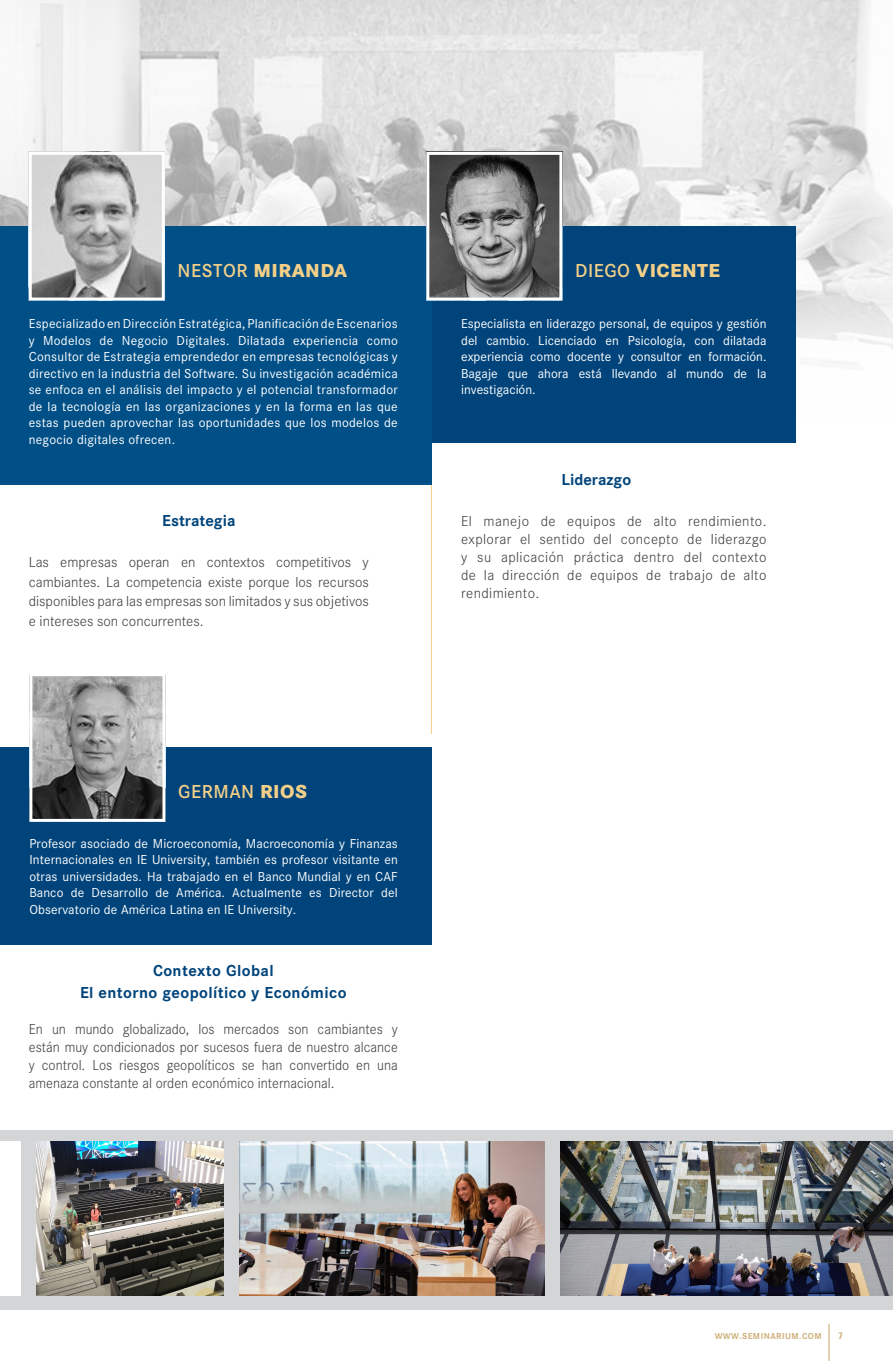
<style>
.page{position:relative;width:893px;height:1361px;background:#fff}
.page>*{position:absolute;margin:0;border:0;box-sizing:border-box;transform-origin:0 0}
.t1{font:800 19.5px "Corporate S";letter-spacing:.025em;color:#f4cf88}
.t2{font:600 19.5px "Corporate S";letter-spacing:.025em;color:#f4cf88}
.t3{font:700 16.5px "Corporate S";letter-spacing:.025em;color:#00447b}
.t4{font:700 16.5px "Corporate S";color:#00447b}
.t5{font:300 15px/18px "Corporate S";color:#3e3e3f;text-align:justify}
.t6{font:300 15px/18px "Corporate S";color:#3e3e3f;text-align:justify;scale:.96 1}
.t7{font:13.5px/16.5px "Corporate S";letter-spacing:.005em;color:#fff;text-align:justify}
.t8{font:700 condensed 9.45px "Univers LT Std";color:#ceb077}
.t9{font:700 9px "Corporate S";letter-spacing:.05em;color:#ceb077}
.s1{font-weight:600}
.s2{font-weight:800}
</style>
<div class="page">
<img style="left:0;top:0;width:870px;height:165px">
<svg style="left:0;top:165px;width:886px;height:36px"></svg>
<svg style="left:0;top:201px;width:893px;height:218px"></svg>
<div style="left:0;top:747px;width:432px;height:197px;background:#00447b"></div>
<div style="left:0;top:1130px;width:893px;height:180px;background:#d4d5d7"></div>
<img style="left:33px;top:677px;width:128px;height:141px">
<div style="left:29px;top:673px;width:136px;height:149px;border:3px solid #fff"></div>
<hr style="left:828px;top:1323px;width:1px;height:38px;background:#ceb077">
<img style="left:239px;top:1142px;width:305px;height:154px">
<img style="left:560px;top:1142px;width:333px;height:154px">
<img style="left:36px;top:1142px;width:187px;height:154px">
<div style="left:0;top:226px;width:432px;height:259px;background:#004f87"></div>
<div style="left:432px;top:226px;width:363px;height:216px;background:#00447b"></div>
<img style="left:33px;top:156px;width:128px;height:140px">
<div style="left:29px;top:152px;width:136px;height:148px;border:3px solid #fff"></div>
<img style="left:430px;top:156px;width:128px;height:140px">
<div style="left:426px;top:152px;width:136px;height:148px;border:3px solid #fff"></div>
<hr style="left:431px;top:485px;width:1px;height:249px;background:#f4cf88">
<div style="left:0;top:1142px;width:21px;height:154px;background:#fff"></div>
<p class="t1" style="left:178px;top:259px;width:171px"><span class="s1">NESTOR</span> MIRANDA</p>
<p class="t1" style="left:575px;top:259px;width:146px"><span class="s1">DIEGO</span> VICENTE</p>
<p class="t7" style="left:29px;top:316px;width:371px">Especializado en Dirección Estratégica, Planificación de Escenarios y Modelos de Negocio Digitales. Dilatada experiencia como Consultor de Estrategia emprendedor en empresas tecnológicas y directivo en la industria del Software. Su investigación académica se enfoca en el análisis del impacto y el potencial transformador de la tecnología en las organizaciones y en la forma en las que estas pueden aprovechar las oportunidades que los modelos de negocio digitales ofrecen.</p>
<p class="t7" style="left:461px;top:316px;width:307px">Especialista en liderazgo personal, de equipos y gestión del cambio. Licenciado en Psicología, con dilatada experiencia como docente y consultor en formación.<br>Bagaje que ahora está llevando al mundo de la investigación.</p>
<p class="t4" style="left:162px;top:510px;width:75px">Estrategia</p>
<p class="t5" style="left:29px;top:553px;width:342px;line-height:19.5px">Las empresas operan en contextos competitivos y cambiantes. La competencia existe porque los recursos disponibles para las empresas son limitados y sus objetivos e intereses son concurrentes.</p>
<p class="t2" style="left:178px;top:781px;width:130px">GERMAN <span class="s2">RIOS</span></p>
<p class="t7" style="left:29px;top:835px;width:370px">Profesor asociado de Microeconomía, Macroeconomía y Finanzas Internacionales en IE University, también es profesor visitante en otras universidades. Ha trabajado en el Banco Mundial y en CAF Banco de Desarrollo de América. Actualmente es Director del Observatorio de América Latina en IE University.</p>
<p class="t3" style="left:153px;top:960px;width:122px">Contexto Global</p>
<p class="t3" style="left:80px;top:983px;width:268px">El entorno geopolítico y Económico</p>
<p class="t6" style="left:29px;top:1020px;width:386px">En un mundo globalizado, los mercados son cambiantes y están muy condicionados por sucesos fuera de nuestro alcance y control. Los riesgos geopolíticos se han convertido en una amenaza constante al orden económico internacional.</p>
<p class="t4" style="left:562px;top:470px;width:71px">Liderazgo</p>
<p class="t5" style="left:461px;top:513px;width:307px">El manejo de equipos de alto rendimiento. explorar el sentido del concepto de liderazgo y su aplicación práctica dentro del contexto de la dirección de equipos de trabajo de alto rendimiento.</p>
<p class="t9" style="left:715px;top:1330px;width:108px">WWW.SEMINARIUM.COM</p>
<p class="t8" style="left:838px;top:1330px;width:6px">7</p>
</div>
